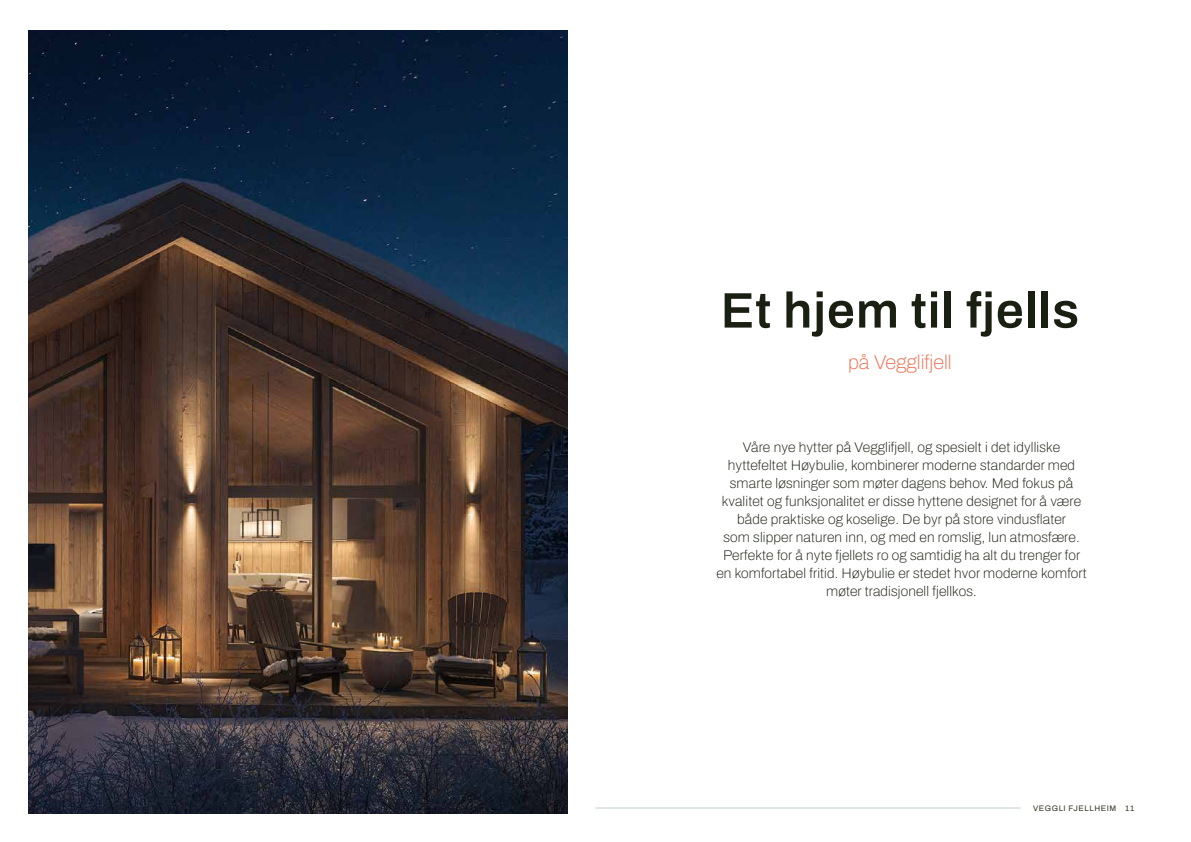
<style>
.page{position:relative;width:1191px;height:842px;background:#fff}
.page>*{position:absolute;margin:0;border:0;box-sizing:border-box;transform-origin:0 0}
.t1{font:600 50px "Archivo";letter-spacing:.02em;color:#192011}
.t2{font:600 20px "Archivo";color:#ee7355}
.t3{font:600 14px/18px "Archivo";letter-spacing:.01em;color:#192011;text-align:center}
.t4{font:600 8px "Archivo";letter-spacing:.075em;color:#313722}
</style>
<div class="page">
<img style="left:28px;top:30px;width:539px;height:784px">
<hr style="left:595px;top:808px;width:425px;height:1px;background:#bfcfc7">
<h1 class="t1" style="left:721px;top:273px;width:360px">Et hjem til fjells</h1>
<h2 class="t2" style="left:848px;top:347px;width:105px">på Vegglifjell</h2>
<p class="t3" style="left:716px;top:438px;width:372px">Våre nye hytter på Vegglifjell, og spesielt i det idylliske hyttefeltet Høybulie, kombinerer moderne standarder med smarte løsninger som møter dagens behov. Med fokus på kvalitet og funksjonalitet er disse hyttene designet for å være både praktiske og koselige. De byr på store vindusflater<br>som slipper naturen inn, og med en romslig, lun atmosfære.<br>Perfekte for å nyte fjellets ro og samtidig ha alt du trenger for en komfortabel fritid. Høybulie er stedet hvor moderne komfort møter tradisjonell fjellkos.</p>
<p class="t4" style="left:1033px;top:802px;width:103px">VEGGLI FJELLHEIM 11</p>
</div>
